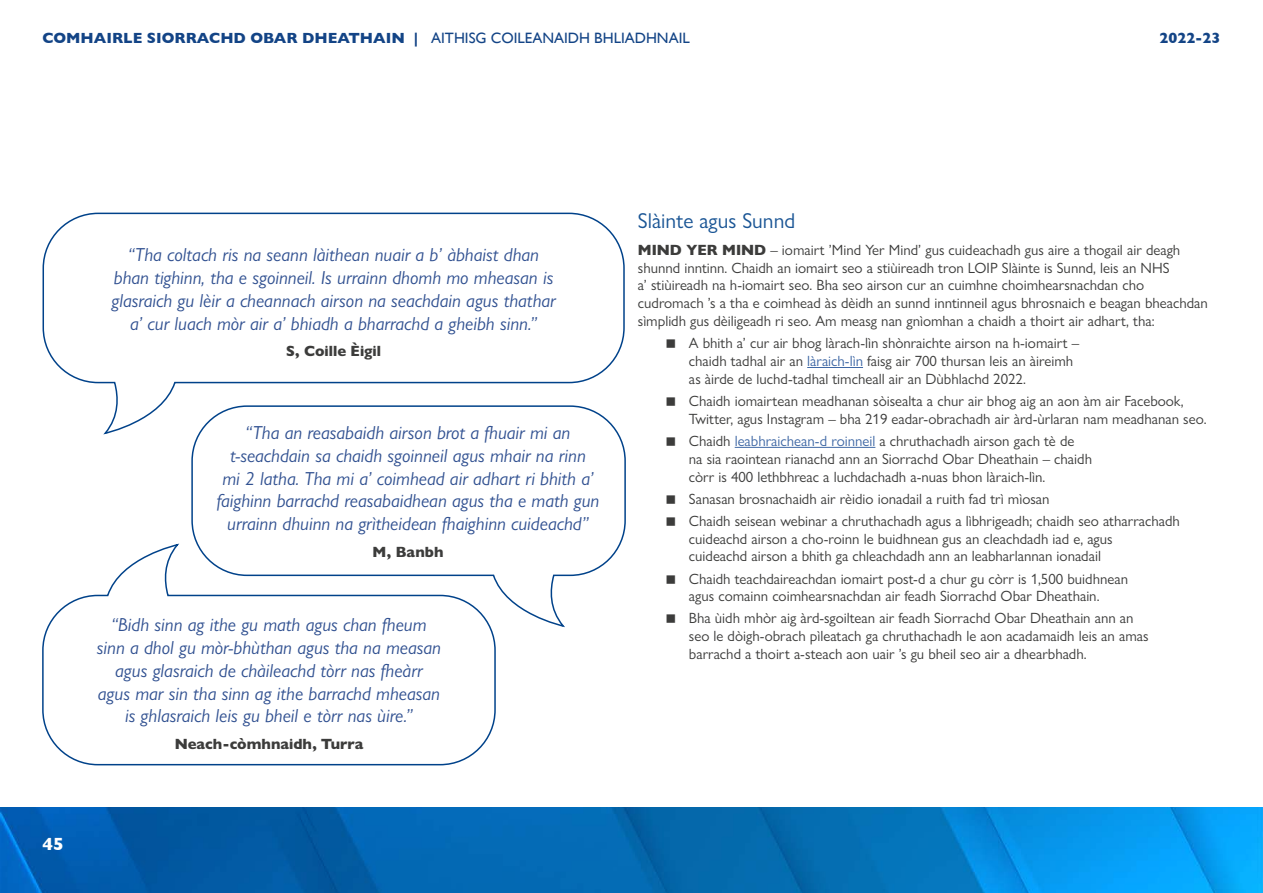
<style>
.page{position:relative;width:1263px;height:893px;background:#fff}
.page>*{position:absolute;margin:0;border:0;box-sizing:border-box;transform-origin:0 0}
.AR_-_Sub_Header{font:21.6px "Gill Sans Nova";color:#1a5595}
.AR_-_Quote_Text{font:italic 18.9px/22.6px "Gill Sans Nova";color:#315191;text-align:center}
.t1{font:700 18px "Gill Sans";color:#fff}
.t2{font:700 15px "Gill Sans";color:#134486}
.AR_-_Body{font:14.85px/17.9px "Gill Sans Nova";color:#3c3c3b}
.AR_-_Body-2{font:800 14.85px "Gill Sans Nova";color:#3c3c3b}
.s1{font-weight:400}
.s2{font-weight:800}
.s3{color:#3f68a5}
</style>
<div class="page">
<img style="left:0;top:808px;width:1263px;height:85px">
<hr style="left:807px;top:367px;width:56px;height:1px;background:#3f68a5">
<hr style="left:735px;top:447px;width:140px;height:1px;background:#3f68a5">
<svg style="left:191px;top:437px;width:435px;height:191px"></svg>
<svg style="left:42px;top:212px;width:583px;height:225px"></svg>
<svg style="left:42px;top:545px;width:454px;height:221px"></svg>
<p class="t2" style="left:43px;top:26px;width:649px">COMHAIRLE SIORRACHD OBAR DHEATHAIN | <span class="s1">AITHISG COILEANAIDH BHLIADHNAIL</span></p>
<p class="t2" style="left:1159px;top:26px;width:62px">2022-23</p>
<p class="AR_-_Quote_Text" style="left:111px;top:243px;width:446px">“Tha coltach ris na seann làithean nuair a b’ àbhaist dhan bhan tighinn, tha e sgoinneil. Is urrainn dhomh mo mheasan is glasraich gu lèir a cheannach airson na seachdain agus thathar a’ cur luach mòr air a’ bhiadh a bharrachd a gheibh sinn.”</p>
<p class="AR_-_Body-2" style="left:286px;top:342px;width:97px">S, Coille Èigil</p>
<p class="AR_-_Quote_Text" style="left:217px;top:421px;width:384px">“Tha an reasabaidh airson brot a fhuair mi an t‑seachdain sa chaidh sgoinneil agus mhair na rinn<br>mi 2 latha. Tha mi a’ coimhead air adhart ri bhith a’ faighinn barrachd reasabaidhean agus tha e math gun urrainn dhuinn na grìtheidean fhaighinn cuideachd”</p>
<p class="AR_-_Body-2" style="left:373px;top:542px;width:72px">M, Banbh</p>
<p class="AR_-_Quote_Text" style="left:97px;top:613px;width:346px">“Bidh sinn ag ithe gu math agus chan fheum sinn a dhol gu mòr‑bhùthan agus tha na measan agus glasraich de chàileachd tòrr nas fheàrr agus mar sin tha sinn ag ithe barrachd mheasan is ghlasraich leis gu bheil e tòrr nas ùire.”</p>
<p class="AR_-_Body-2" style="left:175px;top:734px;width:190px">Neach‑còmhnaidh, Turra</p>
<p class="t1" style="left:43px;top:830px;width:23px">45</p>
<p class="AR_-_Sub_Header" style="left:638px;top:208px;width:159px">Slàinte agus Sunnd</p>
<p class="AR_-_Body" style="left:638px;top:241px;width:571px"><span class="s2">MIND YER MIND</span> – iomairt ’Mind Yer Mind’ gus cuideachadh gus aire a thogail air deagh shunnd inntinn. Chaidh an iomairt seo a stiùireadh tron LOIP Slàinte is Sunnd, leis an NHS<br>a’ stiùireadh na h‑iomairt seo. Bha seo airson cur an cuimhne choimhearsnachdan cho cudromach ’s a tha e coimhead às dèidh an sunnd inntinneil agus bhrosnaich e beagan bheachdan sìmplidh gus dèiligeadh ri seo. Am measg nan gnìomhan a chaidh a thoirt air adhart, tha:</p>
<p class="AR_-_Body" style="left:689px;top:334px;width:392px">A bhith a’ cur air bhog làrach‑lìn shònraichte airson na h‑iomairt – chaidh tadhal air an <span class="s3">làraich‑lìn</span> faisg air 700 thursan leis an àireimh as àirde de luchd‑tadhal timcheall air an Dùbhlachd 2022.</p>
<p class="AR_-_Body" style="left:689px;top:392px;width:519px">Chaidh iomairtean meadhanan sòisealta a chur air bhog aig an aon àm air Facebook,<br>Twitter, agus Instagram – bha 219 eadar‑obrachadh air àrd‑ùrlaran nam meadhanan seo.</p>
<p class="AR_-_Body" style="left:689px;top:432px;width:405px">Chaidh <span class="s3">leabhraichean‑d roinneil</span> a chruthachadh airson gach tè de<br>na sia raointean rianachd ann an Siorrachd Obar Dheathain – chaidh còrr is 400 lethbhreac a luchdachadh a‑nuas bhon làraich‑lìn.</p>
<p class="AR_-_Body" style="left:689px;top:489px;width:362px">Sanasan brosnachaidh air rèidio ionadail a ruith fad trì mìosan</p>
<p class="AR_-_Body" style="left:689px;top:512px;width:492px">Chaidh seisean webinar a chruthachadh agus a lìbhrigeadh; chaidh seo atharrachadh cuideachd airson a cho‑roinn le buidhnean gus an cleachdadh iad e, agus<br>cuideachd airson a bhith ga chleachdadh ann an leabharlannan ionadail</p>
<p class="AR_-_Body" style="left:689px;top:569px;width:441px">Chaidh teachdaireachdan iomairt post‑d a chur gu còrr is 1,500 buidhnean agus comainn coimhearsnachdan air feadh Siorrachd Obar Dheathain.</p>
<p class="AR_-_Body" style="left:689px;top:609px;width:461px">Bha ùidh mhòr aig àrd‑sgoiltean air feadh Siorrachd Obar Dheathain ann an seo le dòigh‑obrach pìleatach ga chruthachadh le aon acadamaidh leis an amas barrachd a thoirt a‑steach aon uair ’s gu bheil seo air a dhearbhadh.</p>
</div>
